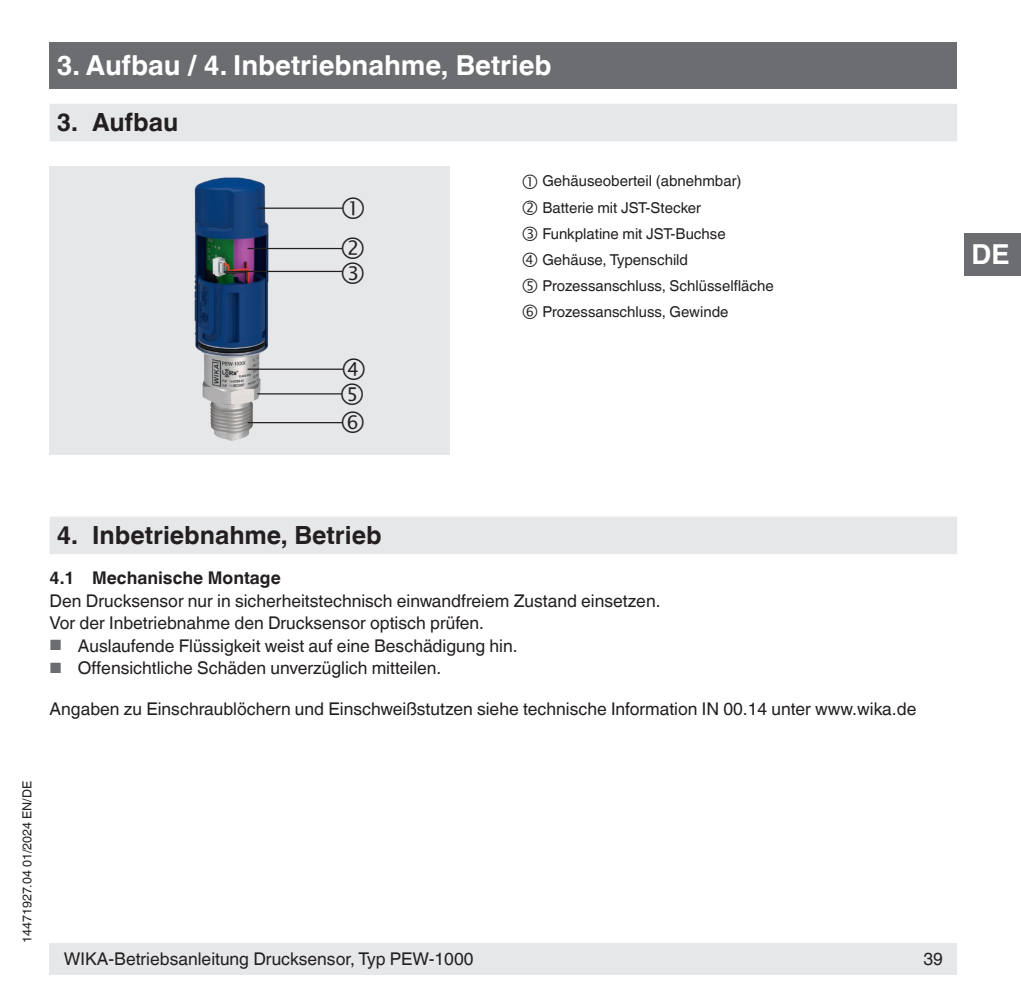
<style>
.page{position:relative;width:1021px;height:1007px;background:#fff}
.page>*{position:absolute;margin:0;border:0;box-sizing:border-box;transform-origin:0 0}
.t1{font:700 27.5px "Helvetica World";color:#fff}
.t2{font:700 25px "Helvetica World";color:#231f20}
.t3{font:17.5px/22.5px "Helvetica World";color:#231f20}
.t4{font:700 17.5px "Helvetica World";color:#231f20}
.t5{font:15px/26px "Helvetica World";color:#231f20}
.t6{font:12.5px "Helvetica World";color:#231f20}
.s1{font-size:14.75px;color:#6c6d70}
</style>
<div class="page">
<div style="left:50px;top:943px;width:907px;height:31px;background:#e6e7e9"></div>
<div style="left:50px;top:43px;width:907px;height:46px;background:#6c6d70"></div>
<div style="left:964px;top:233px;width:56px;height:42px;background:#6c6d70"></div>
<div style="left:50px;top:104px;width:907px;height:37px;background:#e6e7e9"></div>
<div style="left:50px;top:516px;width:907px;height:38px;background:#e6e7e9"></div>
<div style="left:50px;top:166px;width:400px;height:288px;background:#e6e7e9"></div>
<img style="left:194px;top:177px;width:122px;height:264px">
<hr style="left:258px;top:207px;width:84px;height:2px;background:#231f20">
<hr style="left:247px;top:248px;width:95px;height:1px;background:#231f20">
<hr style="left:227px;top:271px;width:115px;height:1px;background:#231f20">
<hr style="left:247px;top:368px;width:96px;height:2px;background:#231f20">
<hr style="left:257px;top:393px;width:85px;height:1px;background:#231f20">
<hr style="left:247px;top:422px;width:95px;height:1px;background:#231f20">
<h1 class="t1" style="left:57px;top:50px;width:496px">3. Aufbau / 4. Inbetriebnahme, Betrieb</h1>
<h2 class="t2" style="left:57px;top:107px;width:123px">3. Aufbau</h2>
<p class="t5" style="left:542px;top:168px;width:233px">Gehäuseoberteil (abnehmbar)<br>Batterie mit JST-Stecker<br>Funkplatine mit JST-Buchse<br>Gehäuse, Typenschild<br>Prozessanschluss, Schlüsselfläche<br>Prozessanschluss, Gewinde</p>
<h1 class="t1" style="left:971px;top:238px;width:40px">DE</h1>
<h2 class="t2" style="left:57px;top:520px;width:326px">4. Inbetriebnahme, Betrieb</h2>
<p class="t4" style="left:50px;top:567px;width:233px">4.1 Mechanische Montage</p>
<p class="t3" style="left:50px;top:589px;width:612px">Den Drucksensor nur in sicherheitstechnisch einwandfreiem Zustand einsetzen.<br>Vor der Inbetriebnahme den Drucksensor optisch prüfen.</p>
<p class="t3" style="left:50px;top:634px;width:469px"><span class="s1">■</span> Auslaufende Flüssigkeit weist auf eine Beschädigung hin.</p>
<p class="t3" style="left:50px;top:656px;width:393px"><span class="s1">■</span> Offensichtliche Schäden unverzüglich mitteilen.</p>
<p class="t3" style="left:50px;top:697px;width:868px">Angaben zu Einschraublöchern und Einschweißstutzen siehe technische Information IN 00.14 unter www.wika.de</p>
<p class="t6" style="left:20px;top:943px;width:164px;rotate:-90deg">14471927.04 01/2024 EN/DE</p>
<p class="t3" style="left:64px;top:947px;width:411px">WIKA-Betriebsanleitung Drucksensor, Typ PEW-1000</p>
<p class="t3" style="left:923px;top:947px;width:21px">39</p>
</div>
